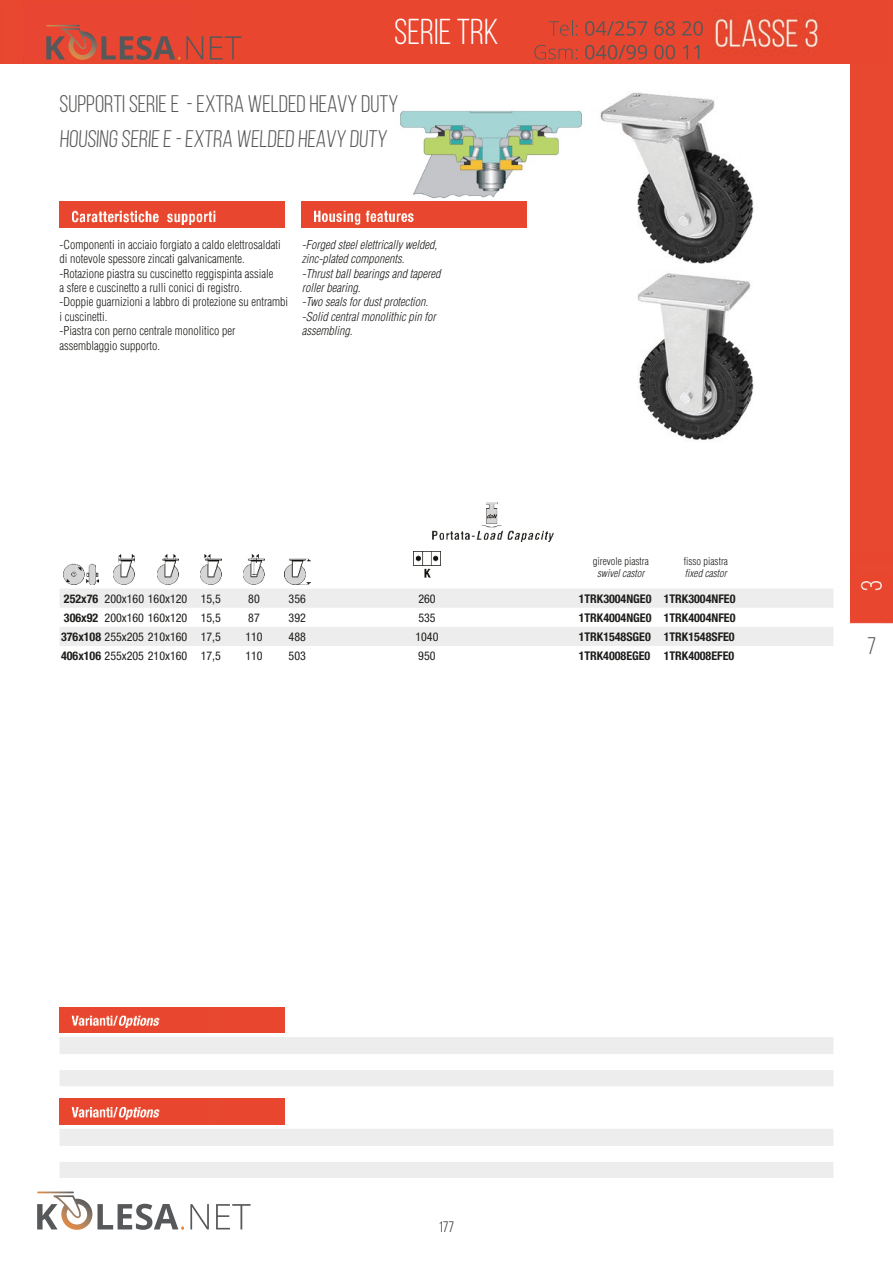
<style>
.page{position:relative;width:893px;height:1263px;background:#fff}
.page>*{position:absolute;margin:0;border:0;box-sizing:border-box;transform-origin:0 0}
.t1{font:36px "Bebas Neue";color:#fff}
.t2{font:24px/35px "Bebas Neue";color:#575756}
.t3{font:15px "Bebas Neue";color:#1d1d1b}
.t4{font:300 condensed 12px/14.4px "Helvetica LT Std";color:#1d1d1b}
.t5{font:italic 300 condensed 12px/14.4px "Helvetica LT Std";color:#1d1d1b}
.t6{font:condensed 12px "Helvetica Neue LT";color:#1d1d1b}
.t7{font:700 condensed 12px "Helvetica Neue LT";color:#1d1d1b}
.t8{font:300 condensed 10.5px/12.6px "Helvetica LT Std";color:#1d1d1b;text-align:center}
.s1{font-style:italic}
.s2{font-weight:700}
</style>
<div class="page">
<div style="left:850px;top:64px;width:43px;height:560px;background:#e94830"></div>
<div style="left:24px;top:0;width:869px;height:64px;background:#e8462f"></div>
<img style="left:0;top:0;width:24px;height:64px">
<img style="left:600px;top:92px;width:154px;height:348px">
<img style="left:60px;top:202px;width:224px;height:25px">
<img style="left:302px;top:202px;width:225px;height:25px">
<svg style="left:60px;top:589px;width:773px;height:57px"></svg>
<img style="left:432px;top:502px;width:122px;height:40px">
<img style="left:64px;top:563px;width:34px;height:21px">
<img style="left:114px;top:554px;width:21px;height:30px">
<img style="left:157px;top:554px;width:21px;height:30px">
<img style="left:200px;top:554px;width:21px;height:30px">
<img style="left:244px;top:554px;width:20px;height:30px">
<img style="left:285px;top:558px;width:25px;height:26px">
<img style="left:413px;top:551px;width:28px;height:27px">
<svg style="left:60px;top:1037px;width:773px;height:141px"></svg>
<img style="left:60px;top:1007px;width:224px;height:26px">
<img style="left:60px;top:1099px;width:224px;height:25px">
<div style="left:21px;top:2px;width:169px;height:56px;background:#e84532"></div>
<svg style="left:210px;top:36px;width:31px;height:24px"></svg>
<svg style="left:46px;top:28px;width:157px;height:32px;background:#c04d3e"></svg>
<svg style="left:46px;top:25px;width:34px;height:1px"></svg>
<svg style="left:190px;top:1204px;width:19px;height:25px"></svg>
<svg style="left:216px;top:1204px;width:35px;height:25px"></svg>
<svg style="left:37px;top:1195px;width:147px;height:35px"></svg>
<svg style="left:37px;top:1191px;width:37px;height:2px"></svg>
<svg style="left:549px;top:20px;width:28px;height:16px"></svg>
<svg style="left:585px;top:21px;width:62px;height:15px"></svg>
<svg style="left:654px;top:21px;width:21px;height:15px"></svg>
<svg style="left:682px;top:21px;width:21px;height:15px"></svg>
<svg style="left:534px;top:45px;width:43px;height:14px"></svg>
<svg style="left:585px;top:45px;width:62px;height:14px"></svg>
<svg style="left:654px;top:45px;width:21px;height:14px"></svg>
<svg style="left:683px;top:45px;width:5px;height:14px"></svg>
<svg style="left:694px;top:45px;width:5px;height:14px"></svg>
<img style="left:400px;top:110px;width:182px;height:89px">
<p class="t1" style="left:394px;top:12px;width:106px">SERIE TRK</p>
<p class="t2" style="left:60px;top:86px;width:340px">SUPPORTI SERIE E - EXTRA WELDED HEAVY DUTY<br>HOUSING SERIE E - EXTRA WELDED HEAVY DUTY</p>
<p class="t4" style="left:60px;top:237px;width:230px">-Componenti in acciaio forgiato a caldo elettrosaldati di notevole spessore zincati galvanicamente. -Rotazione piastra su cuscinetto reggispinta assiale<br>a sfere e cuscinetto a rulli conici di registro.<br>-Doppie guarnizioni a labbro di protezione su entrambi i cuscinetti.<br>-Piastra con perno centrale monolitico per assemblaggio supporto.</p>
<p class="t5" style="left:302px;top:237px;width:140px">-Forged steel elettrically welded, zinc-plated components.<br>-Thrust ball bearings and tapered roller bearing.<br>-Two seals for dust protection. -Solid central monolithic pin for assembling.</p>
<p class="t8" style="left:593px;top:555px;width:57px">girevole piastra <span class="s1">swivel castor</span></p>
<p class="t8" style="left:684px;top:555px;width:46px;text-align:left">fisso piastra <span class="s1">fixed castor</span></p>
<p class="t6" style="left:64px;top:592px;width:158px"><span class="s2">252x76</span> 200x160 160x120 15,5</p>
<p class="t6" style="left:248px;top:592px;width:13px">80</p>
<p class="t6" style="left:289px;top:592px;width:19px">356</p>
<p class="t6" style="left:418px;top:592px;width:19px">260</p>
<p class="t7" style="left:579px;top:591px;width:158px">1TRK3004NGE0 1TRK3004NFE0</p>
<p class="t6" style="left:64px;top:611px;width:158px"><span class="s2">306x92</span> 200x160 160x120 15,5</p>
<p class="t6" style="left:248px;top:611px;width:13px">87</p>
<p class="t6" style="left:289px;top:611px;width:19px">392</p>
<p class="t6" style="left:418px;top:611px;width:19px">535</p>
<p class="t7" style="left:579px;top:610px;width:158px">1TRK4004NGE0 1TRK4004NFE0</p>
<p class="t6" style="left:61px;top:630px;width:161px"><span class="s2">376x108</span> 255x205 210x160 17,5</p>
<p class="t6" style="left:245px;top:630px;width:19px">110</p>
<p class="t6" style="left:289px;top:630px;width:19px">488</p>
<p class="t6" style="left:415px;top:630px;width:25px">1040</p>
<p class="t7" style="left:579px;top:629px;width:158px">1TRK1548SGE0 1TRK1548SFE0</p>
<p class="t6" style="left:61px;top:649px;width:161px"><span class="s2">406x106</span> 255x205 210x160 17,5</p>
<p class="t6" style="left:245px;top:649px;width:19px">110</p>
<p class="t6" style="left:289px;top:649px;width:19px">503</p>
<p class="t6" style="left:418px;top:649px;width:19px">950</p>
<p class="t7" style="left:579px;top:649px;width:157px">1TRK4008EGE0 1TRK4008EFE0</p>
<p class="t2" style="left:867px;top:628px;width:11px">7</p>
<p class="t3" style="left:439px;top:1218px;width:17px">177</p>
</div>
